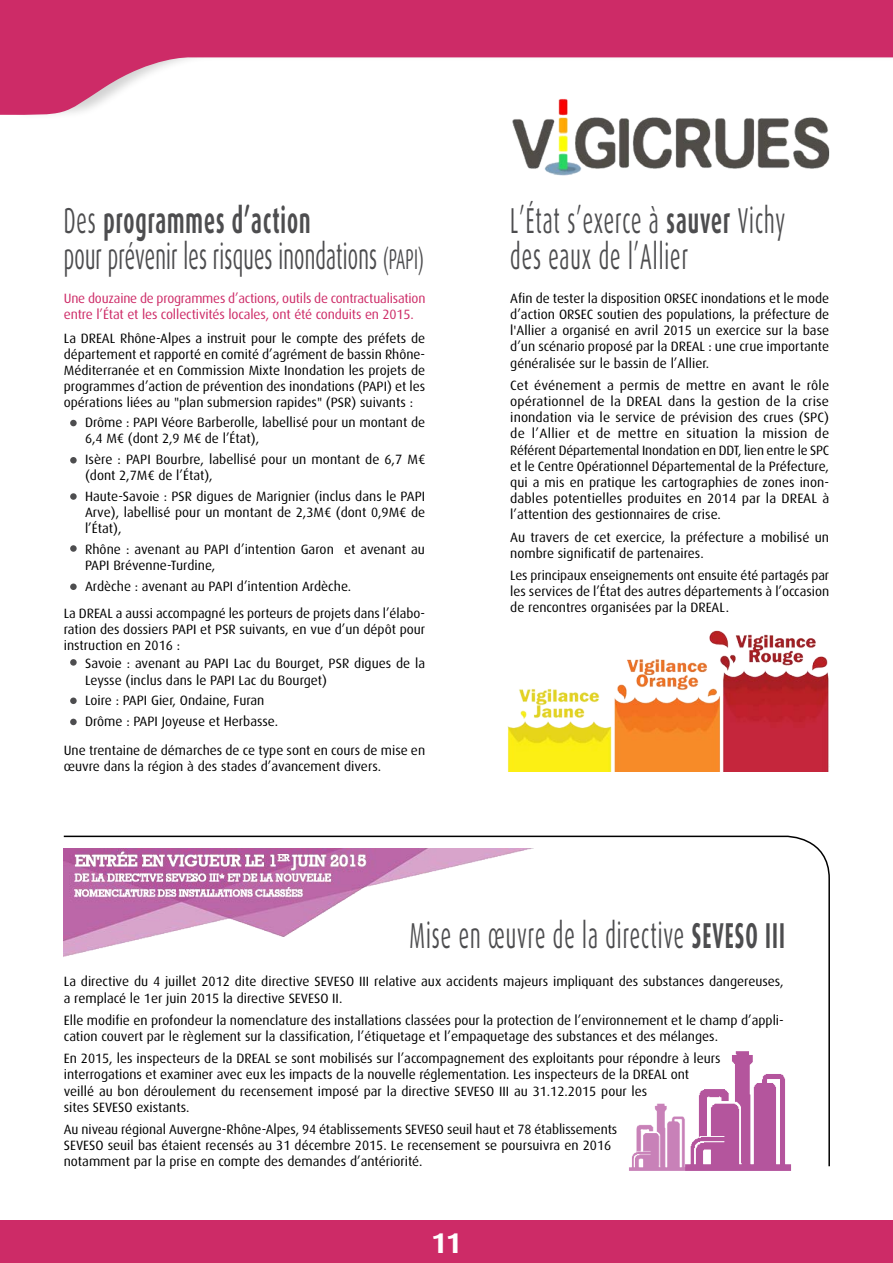
<style>
.page{position:relative;width:893px;height:1263px;background:#fff}
.page>*{position:absolute;margin:0;border:0;box-sizing:border-box;transform-origin:0 0}
.t1{font:36px/36px "Dax OT";letter-spacing:.035em;color:#4d4d4f;scale:.55 1}
.t2{font:36px/36px "Dax OT";letter-spacing:.01em;color:#4d4d4f;scale:.55 1}
.t3{font:700 28.5px "Dax OT";color:#fff}
.t4{font:13.5px/16.2px "Dax OT";color:#000}
.t5{font:13.5px/16.2px "Dax OT";letter-spacing:-.015em;color:#cd2b67}
.s1{font-weight:700}
.s2{font-size:28.5px}
</style>
<div class="page">
<svg style="left:0;top:0;width:893px;height:115px;fill:#cd2b67"></svg>
<div style="left:0;top:1220px;width:893px;height:43px;background:#cd2b67"></div>
<img style="left:512px;top:98px;width:317px;height:77px">
<img style="left:507px;top:630px;width:322px;height:141px">
<div style="left:70px;top:420px;width:7px;height:6px;background:#4d4d4f;border-radius:50%"></div>
<div style="left:70px;top:493px;width:7px;height:7px;background:#4d4d4f;border-radius:50%"></div>
<div style="left:70px;top:545px;width:7px;height:7px;background:#4d4d4f;border-radius:50%"></div>
<div style="left:70px;top:583px;width:7px;height:7px;background:#4d4d4f;border-radius:50%"></div>
<div style="left:70px;top:659px;width:7px;height:7px;background:#4d4d4f;border-radius:50%"></div>
<div style="left:70px;top:697px;width:7px;height:7px;background:#4d4d4f;border-radius:50%"></div>
<div style="left:70px;top:719px;width:7px;height:6px;background:#4d4d4f;border-radius:50%"></div>
<svg style="left:63px;top:835px;width:767px;height:211px"></svg>
<img style="left:64px;top:849px;width:472px;height:119px">
<img style="left:625px;top:1042px;width:167px;height:4px">
<svg style="left:629px;top:1046px;width:201px;height:125px"></svg>
<div style="left:70px;top:457px;width:7px;height:6px;background:#4d4d4f;border-radius:50%"></div>
<h1 class="t2" style="left:64px;top:203px;width:656px">Des <span class="s1">programmes d’action<br></span>pour prévenir les risques inondations <span class="s2">(PAPI)</span></h1>
<p class="t5" style="left:64px;top:290px;width:363px">Une douzaine de programmes d’actions, outils de contractualisation entre l’État et les collectivités locales, ont été conduits en 2015.</p>
<p class="t4" style="left:64px;top:330px;width:363px;text-align:justify">La DREAL Rhône-Alpes a instruit pour le compte des préfets de département et rapporté en comité d’agrément de bassin Rhône-Méditerranée et en Commission Mixte Inondation les projets de programmes d’action de prévention des inondations (PAPI) et les opérations liées au "plan submersion rapides" (PSR) suivants :</p>
<p class="t4" style="left:85px;top:414px;width:342px">Drôme : PAPI Véore Barberolle, labellisé pour un montant de<br>6,4 M€ (dont 2,9 M€ de l’État),</p>
<p class="t4" style="left:85px;top:451px;width:342px">Isère : PAPI Bourbre, labellisé pour un montant de 6,7 M€ (dont 2,7M€ de l’État),</p>
<p class="t4" style="left:85px;top:488px;width:342px;text-align:justify">Haute-Savoie : PSR digues de Marignier (inclus dans le PAPI Arve), labellisé pour un montant de 2,3M€ (dont 0,9M€ de l’État),</p>
<p class="t4" style="left:85px;top:541px;width:341px">Rhône : avenant au PAPI d’intention Garon et avenant au<br>PAPI Brévenne-Turdine,</p>
<p class="t4" style="left:85px;top:578px;width:268px">Ardèche : avenant au PAPI d’intention Ardèche.</p>
<p class="t4" style="left:64px;top:605px;width:363px;text-align:justify">La DREAL a aussi accompagné les porteurs de projets dans l’élabo&shy;ration des dossiers PAPI et PSR suivants, en vue d’un dépôt pour instruction en 2016 :</p>
<p class="t4" style="left:85px;top:656px;width:342px">Savoie : avenant au PAPI Lac du Bourget, PSR digues de la<br>Leysse (inclus dans le PAPI Lac du Bourget)</p>
<p class="t4" style="left:85px;top:690px;width:195px;line-height:20.7px">Loire : PAPI Gier, Ondaine, Furan<br>Drôme : PAPI Joyeuse et Herbasse.</p>
<p class="t4" style="left:64px;top:742px;width:363px">Une trentaine de démarches de ce type sont en cours de mise en œuvre dans la région à des stades d’avancement divers.</p>
<h1 class="t1" style="left:510px;top:203px;width:502px">L’État s’exerce à <span class="s1">sauver</span> Vichy des eaux de l’Allier</h1>
<p class="t4" style="left:510px;top:290px;width:320px;text-align:justify">Afin de tester la disposition ORSEC inondations et le mode d’action ORSEC soutien des populations, la préfecture de l'Allier a organisé en avril 2015 un exercice sur la base d’un scénario proposé par la DREAL : une crue importante généralisée sur le bassin de l’Allier.</p>
<p class="t4" style="left:510px;top:377px;width:321px;text-align:justify">Cet événement a permis de mettre en avant le rôle opérationnel de la DREAL dans la gestion de la crise inondation via le service de prévision des crues (SPC) de l’Allier et de mettre en situation la mission de Référent Départemental Inondation en DDT, lien entre le SPC et le Centre Opérationnel Départemental de la Préfecture, qui a mis en pratique les cartographies de zones inon&shy;dables potentielles produites en 2014 par la DREAL à l’attention des gestionnaires de crise.</p>
<p class="t4" style="left:510px;top:529px;width:320px">Au travers de cet exercice, la préfecture a mobilisé un nombre significatif de partenaires.</p>
<p class="t4" style="left:510px;top:567px;width:320px;text-align:justify">Les principaux enseignements ont ensuite été partagés par les services de l’État des autres départements à l’occasion de rencontres organisées par la DREAL.</p>
<h1 class="t1" style="left:409px;top:918px;width:684px">Mise en œuvre de la directive <span class="s1">SEVESO III</span></h1>
<p class="t4" style="left:64px;top:974px;width:721px">La directive du 4 juillet 2012 dite directive SEVESO III relative aux accidents majeurs impliquant des substances dangereuses, a remplacé le 1er juin 2015 la directive SEVESO II.</p>
<p class="t4" style="left:64px;top:1012px;width:721px">Elle modifie en profondeur la nomenclature des installations classées pour la protection de l’environnement et le champ d’appli&shy;cation couvert par le règlement sur la classification, l’étiquetage et l’empaquetage des substances et des mélanges.</p>
<p class="t4" style="left:64px;top:1050px;width:658px">En 2015, les inspecteurs de la DREAL se sont mobilisés sur l’accompagnement des exploitants pour répondre à leurs interrogations et examiner avec eux les impacts de la nouvelle réglementation. Les inspecteurs de la DREAL ont veillé au bon déroulement du recensement imposé par la directive SEVESO III au 31.12.2015 pour les<br>sites SEVESO existants.</p>
<p class="t4" style="left:64px;top:1121px;width:555px">Au niveau régional Auvergne-Rhône-Alpes, 94 établissements SEVESO seuil haut et 78 établissements<br>SEVESO seuil bas étaient recensés au 31 décembre 2015. Le recensement se poursuivra en 2016 notamment par la prise en compte des demandes d’antériorité.</p>
<h2 class="t3" style="left:431px;top:1227px;width:32px">11</h2>
</div>
